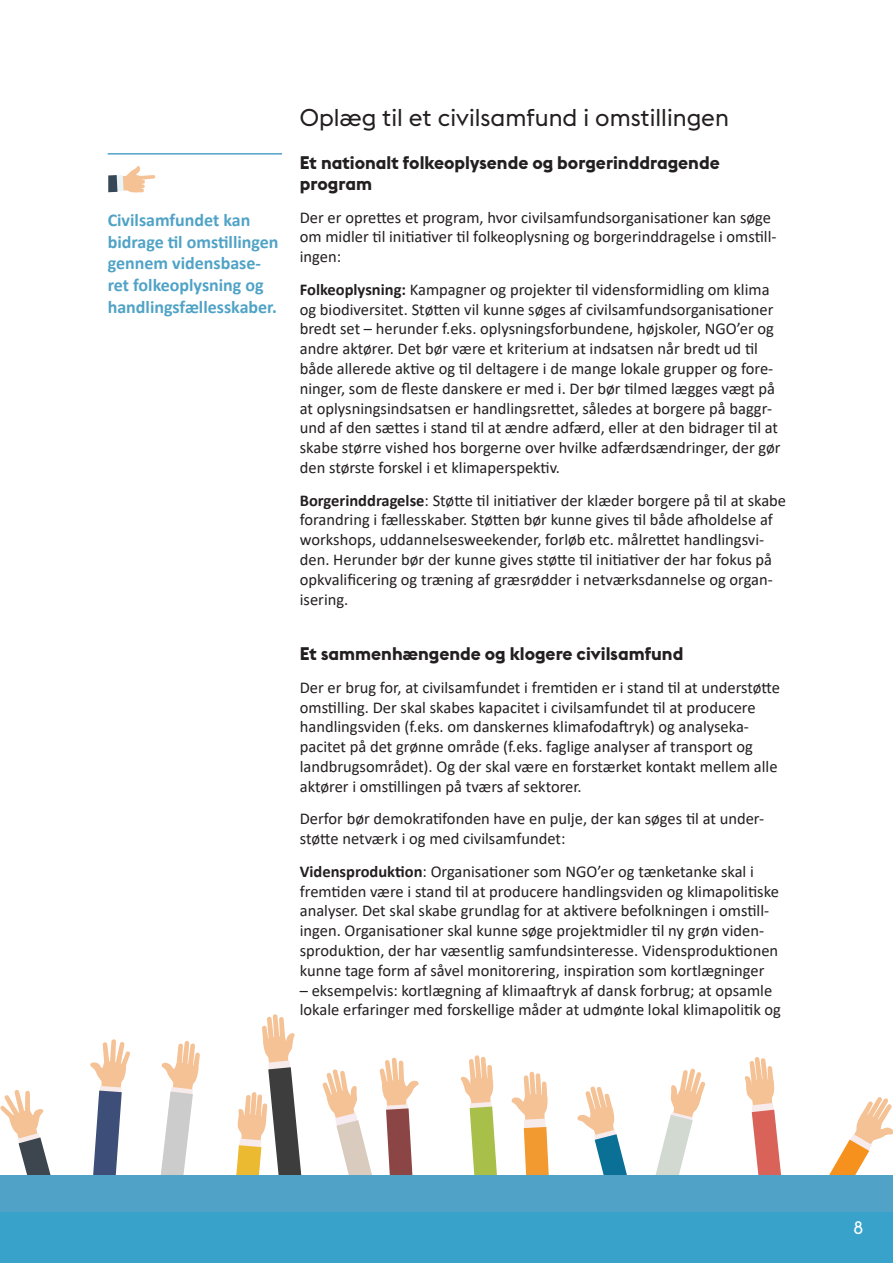
<style>
.page{position:relative;width:893px;height:1263px;background:#fff}
.page>*{position:absolute;margin:0;border:0;box-sizing:border-box;transform-origin:0 0}
.Rubrik_2{font:24px "Euclid Flex";color:#231f20}
.t1{font:700 18px/21.6px "Calibri";color:#50a3c6}
.Rubrik_3{font:700 18px/21.6px "Euclid Flex";color:#231f20}
.t2{font:18px "Euclid Flex";color:#fff}
.Brødtekst{font:16.5px/19.8px "Calibri";color:#231f20}
.s1{font-weight:700}
</style>
<div class="page">
<svg style="left:0;top:1014px;width:893px;height:249px"></svg>
<div style="left:0;top:1176px;width:893px;height:36px;background:#50a3c6"></div>
<hr style="left:108px;top:153px;width:174px;height:2px;background:#50a3c6">
<svg style="left:108px;top:166px;width:47px;height:27px"></svg>
<p class="t1" style="left:108px;top:209px;width:172px">Civilsamfundet kan bidrage til omstillingen gennem vidensbase&shy;ret folkeoplysning og handlingsfællesskaber.</p>
<p class="Rubrik_2" style="left:300px;top:103px;width:431px">Oplæg til et civilsamfund i omstillingen</p>
<p class="Rubrik_3" style="left:300px;top:151px;width:421px">Et nationalt folkeoplysende og borgerinddragende program</p>
<p class="Brødtekst" style="left:300px;top:207px;width:478px">Der er oprettes et program, hvor civilsamfundsorganisationer kan søge om midler til initiativer til folkeoplysning og borgerinddragelse i omstill&shy;ingen:</p>
<p class="Brødtekst" style="left:300px;top:279px;width:482px"><span class="s1">Folkeoplysning:</span> Kampagner og projekter til vidensformidling om klima og biodiversitet. Støtten vil kunne søges af civilsamfundsorganisationer bredt set – herunder f.eks. oplysningsforbundene, højskoler, NGO’er og andre aktører. Det bør være et kriterium at indsatsen når bredt ud til både allerede aktive og til deltagere i de mange lokale grupper og fore&shy;ninger, som de fleste danskere er med i. Der bør tilmed lægges vægt på at oplysningsindsatsen er handlingsrettet, således at borgere på baggr&shy;und af den sættes i stand til at ændre adfærd, eller at den bidrager til at skabe større vished hos borgerne over hvilke adfærdsændringer, der gør den største forskel i et klimaperspektiv.</p>
<p class="Brødtekst" style="left:300px;top:490px;width:488px"><span class="s1">Borgerinddragelse</span>: Støtte til initiativer der klæder borgere på til at skabe forandring i fællesskaber. Støtten bør kunne gives til både afholdelse af workshops, uddannelsesweekender, forløb etc. målrettet handlingsvi&shy;den. Herunder bør der kunne gives støtte til initiativer der har fokus på opkvalificering og træning af græsrødder i netværksdannelse og organ&shy;isering.</p>
<p class="Rubrik_3" style="left:300px;top:643px;width:385px">Et sammenhængende og klogere civilsamfund</p>
<p class="Brødtekst" style="left:300px;top:677px;width:482px">Der er brug for, at civilsamfundet i fremtiden er i stand til at understøtte omstilling. Der skal skabes kapacitet i civilsamfundet til at producere handlingsviden (f.eks. om danskernes klimafodaftryk) og analyseka&shy;pacitet på det grønne område (f.eks. faglige analyser af transport og landbrugsområdet). Og der skal være en forstærket kontakt mellem alle aktører i omstillingen på tværs af sektorer.</p>
<p class="Brødtekst" style="left:300px;top:809px;width:466px">Derfor bør demokratifonden have en pulje, der kan søges til at under&shy;støtte netværk i og med civilsamfundet:</p>
<p class="Brødtekst" style="left:300px;top:861px;width:481px"><span class="s1">Vidensproduktion</span>: Organisationer som NGO’er og tænketanke skal i fremtiden være i stand til at producere handlingsviden og klimapolitiske analyser. Det skal skabe grundlag for at aktivere befolkningen i omstill&shy;ingen. Organisationer skal kunne søge projektmidler til ny grøn viden&shy;sproduktion, der har væsentlig samfundsinteresse. Vidensproduktionen kunne tage form af såvel monitorering, inspiration som kortlægninger</p>
<p class="Brødtekst" style="left:300px;top:980px;width:483px">– eksempelvis: kortlægning af klimaaftryk af dansk forbrug; at opsamle lokale erfaringer med forskellige måder at udmønte lokal klimapolitik og</p>
<p class="t2" style="left:853px;top:1217px;width:11px">8</p>
</div>
